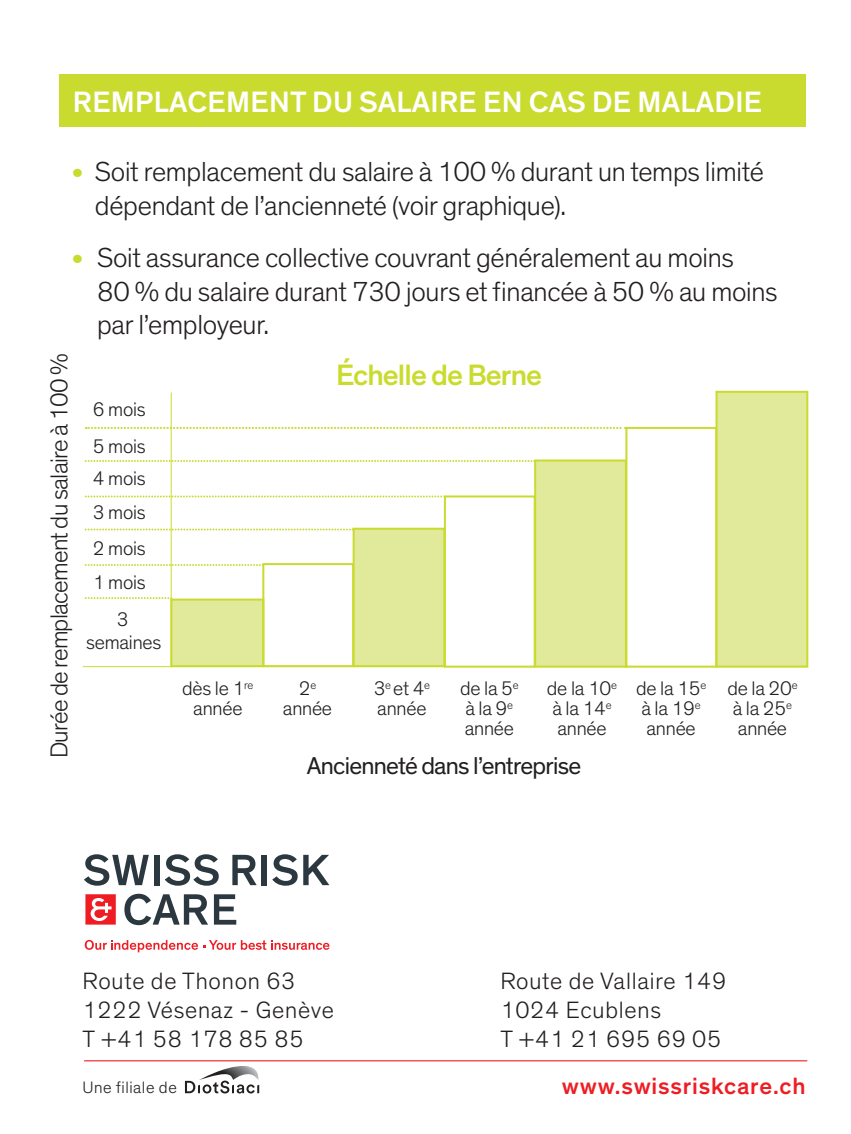
<style>
.page{position:relative;width:851px;height:1134px;background:#fff}
.page>*{position:absolute;margin:0;border:0;box-sizing:border-box;transform-origin:0 0}
.t1{font:500 30px "Theinhardt";letter-spacing:.01em;color:#fff}
.t2{font:500 30px "Theinhardt";letter-spacing:-.03em;color:#cadb2f}
.t3{font:300 28px/33.6px "Theinhardt";letter-spacing:-.01em;color:#231f20}
.t4{font:300 24.8px "Theinhardt";letter-spacing:-.03em;color:#231f20}
.t5{font:24.8px "Theinhardt";letter-spacing:-.03em;color:#231f20}
.t6{font:300 24px/28.8px "Theinhardt";letter-spacing:.035em;color:#231f20}
.t7{font:500 24px "Theinhardt";letter-spacing:.035em;color:#ee1d23}
.t8{font:300 20px/20px "Theinhardt";letter-spacing:-.01em;color:#231f20}
.t9{font:300 16.8px "Theinhardt";letter-spacing:.035em;color:#231f20}
.s1{color:#cadb2f}
</style>
<div class="page">
<svg style="left:86px;top:426px;width:629px;height:242px"></svg>
<div style="left:715px;top:391px;width:93px;height:277px;background:#e1e99b;border:2px solid #cadb2f"></div>
<hr style="left:170px;top:392px;width:2px;height:275px;background:#cadb2f">
<hr style="left:83px;top:666px;width:724px;height:1px;background:#cadb2f">
<div style="left:59px;top:75px;width:746px;height:52px;background:#cadb2f"></div>
<hr style="left:84px;top:1060px;width:723px;height:1px;background:#ee1d23">
<svg style="left:85px;top:894px;width:31px;height:30px"></svg>
<svg style="left:84px;top:854px;width:65px;height:32px"></svg>
<div style="left:154px;top:855px;width:5px;height:30px;background:#2c3840"></div>
<svg style="left:165px;top:854px;width:54px;height:32px"></svg>
<svg style="left:232px;top:855px;width:24px;height:30px"></svg>
<div style="left:262px;top:855px;width:5px;height:30px;background:#2c3840"></div>
<svg style="left:272px;top:854px;width:25px;height:32px"></svg>
<svg style="left:303px;top:855px;width:26px;height:30px"></svg>
<svg style="left:124px;top:894px;width:84px;height:31px"></svg>
<svg style="left:214px;top:894px;width:22px;height:31px"></svg>
<svg style="left:85px;top:940px;width:9px;height:10px"></svg>
<svg style="left:87px;top:940px;width:242px;height:12px"></svg>
<svg style="left:185px;top:1066px;width:75px;height:27px"></svg>
<p class="t1" style="left:73px;top:84px;width:690px">REMPLACEMENT DU SALAIRE EN CAS DE MALADIE</p>
<p class="t3" style="left:95px;top:155px;width:670px;text-indent:-22px"><span class="s1">●</span> Soit remplacement du salaire à 100 % durant un temps limité dépendant de l’ancienneté (voir graphique).</p>
<p class="t3" style="left:97px;top:241px;width:682px;text-indent:-24px"><span class="s1">●</span> Soit assurance collective couvrant généralement au moins<br>80 % du salaire durant 730 jours et financée à 50 % au moins par l’employeur.</p>
<p class="t2" style="left:336px;top:357px;width:208px">Échelle de Berne</p>
<p class="t4" style="left:45px;top:758px;width:406px;rotate:-90deg">Durée de remplacement du salaire à 100 %</p>
<p class="t8" style="left:93px;top:400px;width:54px">6 mois</p>
<p class="t8" style="left:93px;top:437px;width:54px">5 mois</p>
<p class="t8" style="left:93px;top:468px;width:54px">4 mois</p>
<p class="t8" style="left:93px;top:502px;width:54px">3 mois</p>
<p class="t8" style="left:93px;top:539px;width:54px">2 mois</p>
<p class="t8" style="left:93px;top:573px;width:54px">1 mois</p>
<p class="t8" style="left:117px;top:609px;width:13px">3</p>
<p class="t8" style="left:86px;top:632px;width:77px">semaines</p>
<p class="t8" style="left:299px;top:679px;width:19px">2<sup>e</sup></p>
<p class="t8" style="left:283px;top:699px;width:51px">année</p>
<p class="t8" style="left:373px;top:679px;width:58px">3<sup>e</sup> et 4<sup>e</sup></p>
<p class="t8" style="left:377px;top:699px;width:51px">année</p>
<p class="t8" style="left:547px;top:679px;width:72px">de la 10<sup>e </sup>à la 14<sup>e</sup></p>
<p class="t8" style="left:557px;top:719px;width:51px">année</p>
<p class="t8" style="left:727px;top:679px;width:72px">de la 20<sup>e </sup>à la 25<sup>e</sup></p>
<p class="t8" style="left:737px;top:719px;width:51px">année</p>
<p class="t8" style="left:182px;top:679px;width:73px">dès le 1<sup>re</sup></p>
<p class="t8" style="left:193px;top:699px;width:51px">année</p>
<p class="t8" style="left:636px;top:679px;width:72px">de la 15<sup>e </sup>à la 19<sup>e</sup></p>
<p class="t8" style="left:646px;top:719px;width:51px">année</p>
<p class="t8" style="left:460px;top:679px;width:60px">de la 5<sup>e </sup>à la 9<sup>e</sup></p>
<p class="t8" style="left:464px;top:719px;width:51px">année</p>
<p class="t5" style="left:307px;top:751px;width:276px">Ancienneté dans l’entreprise</p>
<p class="t6" style="left:83px;top:967px;width:253px">Route de Thonon 63<br>1222 Vésenaz - Genève<br>T +41 58 178 85 85</p>
<p class="t6" style="left:500px;top:967px;width:227px">Route de Vallaire 149<br>1024 Ecublens<br>T +41 21 695 69 05</p>
<p class="t9" style="left:83px;top:1077px;width:96px">Une filiale de</p>
<p class="t7" style="left:561px;top:1072px;width:245px">www.swissriskcare.ch</p>
</div>
